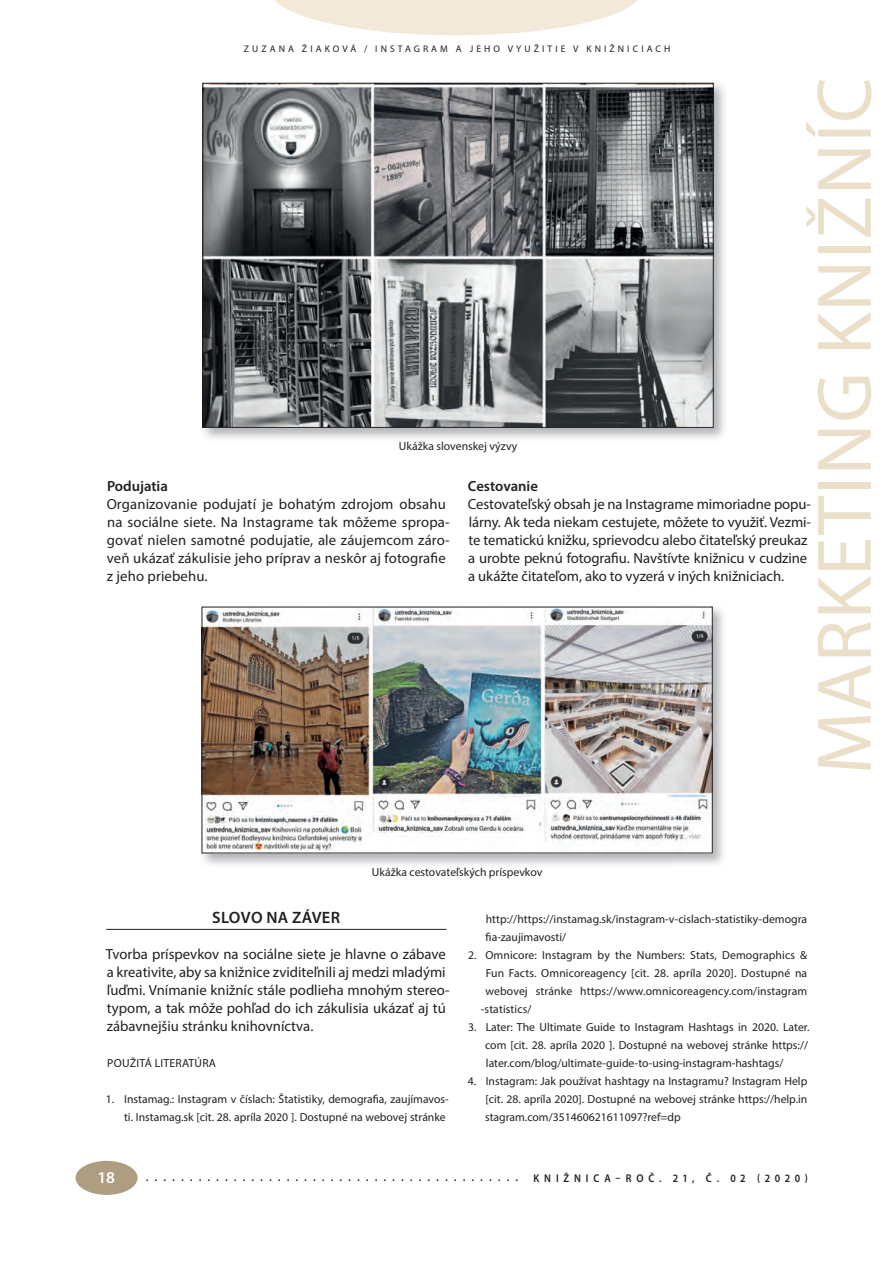
<style>
.page{position:relative;width:893px;height:1263px;background:#fff}
.page>*{position:absolute;margin:0;border:0;box-sizing:border-box;transform-origin:0 0}
.t1{font:78px "Myriad Pro";letter-spacing:.015em;color:#ecdfc9}
.t2{font:600 16.5px "Myriad Pro";letter-spacing:.02em;color:#231f20}
.t3{font:600 16.5px "Myriad Pro";color:#fff}
.t4{font:14.85px "Myriad Pro";color:#231f20;scale:.9 1}
.t5{font:14.7px/18px "Myriad Pro";color:#231f20}
.t6{font:600 14.7px "Myriad Pro";color:#231f20}
.t7{font:11.7px/18px "Myriad Pro";color:#231f20}
.t8{font:11.7px "Myriad Pro";letter-spacing:.02em;color:#231f20}
.t9{font:600 11.25px "Myriad Pro";letter-spacing:.485em;color:#231f20;scale:.9 1}
.t10{font:9.6px "Myriad Pro";letter-spacing:.32em;color:#231f20}
</style>
<div class="page">
<img style="left:275px;top:0;width:362px;height:36px">
<div style="left:76px;top:1161px;width:62px;height:34px;background:#ae9d81;border-radius:50%"></div>
<img style="left:202px;top:82px;width:523px;height:357px">
<img style="left:205px;top:85px;width:506px;height:341px">
<img style="left:201px;top:606px;width:523px;height:259px">
<img style="left:204px;top:609px;width:506px;height:242px">
<hr style="left:106px;top:929px;width:340px;height:1px;background:#231f20">
<p class="t10" style="left:244px;top:45px;width:428px">ZUZANA ŽIAKOVÁ / INSTAGRAM A JEHO VYUŽITIE V KNIŽNICIACH</p>
<h1 class="t1" style="left:815px;top:774px;width:698px;rotate:-90deg">MARKETING KNIŽNÍC</h1>
<p class="t7" style="left:399px;top:438px;width:120px">Ukážka slovenskej výzvy</p>
<p class="t6" style="left:107px;top:480px;width:62px">Podujatia</p>
<p class="t5" style="left:107px;top:496px;width:344px">Organizovanie podujatí je bohatým zdrojom obsahu na sociálne siete. Na Instagrame tak môžeme spropa&shy;govať nielen samotné podujatie, ale záujemcom záro&shy;veň ukázať zákulisie jeho príprav a neskôr aj fotografie z jeho priebehu.</p>
<p class="t6" style="left:468px;top:480px;width:71px">Cestovanie</p>
<p class="t5" style="left:468px;top:496px;width:345px">Cestovateľský obsah je na Instagrame mimoriadne popu&shy;lárny. Ak teda niekam cestujete, môžete to využiť. Vezmi&shy;te tematickú knižku, sprievodcu alebo čitateľský preukaz a urobte peknú fotografiu. Navštívte knižnicu v cudzine a ukážte čitateľom, ako to vyzerá v iných knižniciach.</p>
<p class="t7" style="left:372px;top:864px;width:172px">Ukážka cestovateľských príspevkov</p>
<h2 class="t2" style="left:212px;top:911px;width:130px">SLOVO NA ZÁVER</h2>
<p class="t5" style="left:106px;top:946px;width:345px">Tvorba príspevkov na sociálne siete je hlavne o zábave a kreativite, aby sa knižnice zviditeľnili aj medzi mladými ľuďmi. Vnímanie knižníc stále podlieha mnohým stereo&shy;typom, a tak môže pohľad do ich zákulisia ukázať aj tú zábavnejšiu stránku knihovníctva.</p>
<p class="t8" style="left:107px;top:1058px;width:110px">POUŽITÁ LITERATÚRA</p>
<p class="t7" style="left:106px;top:1091px;width:344px;text-align:right">1. Instamag.: Instagram v číslach: Štatistiky, demografia, zaujímavos&shy;ti. Instamag.sk [cit. 28. apríla 2020 ]. Dostupné na webovej stránke</p>
<p class="t7" style="left:486px;top:911px;width:323px">http://https://instamag.sk/instagram-v-cislach-statistiky-demogra fia-zaujimavosti/</p>
<p class="t7" style="left:468px;top:947px;width:341px">2. Omnicore: Instagram by the Numbers: Stats, Demographics &amp;</p>
<p class="t7" style="left:486px;top:965px;width:323px">Fun Facts. Omnicoreagency [cit. 28. apríla 2020]. Dostupné na</p>
<p class="t7" style="left:485px;top:983px;width:323px">webovej stránke https://www.omnicoreagency.com/instagram</p>
<p class="t7" style="left:481px;top:1001px;width:52px">-statistics/</p>
<p class="t7" style="left:485px;top:1019px;width:326px;text-indent:-17px">3. Later: The Ultimate Guide to Instagram Hashtags in 2020. Later. com [cit. 28. apríla 2020 ]. Dostupné na webovej stránke https:// later.com/blog/ultimate-guide-to-using-instagram-hashtags/</p>
<p class="t7" style="left:485px;top:1073px;width:324px;text-align:justify;text-indent:-17px">4. Instagram: Jak používat hashtagy na Instagramu? Instagram Help [cit. 28. apríla 2020]. Dostupné na webovej stránke https://help.in stagram.com/351460621611097?ref=dp</p>
<h2 class="t3" style="left:97px;top:1172px;width:19px">18</h2>
<p class="t4" style="left:146px;top:1170px;width:415px">...........................................</p>
<p class="t9" style="left:533px;top:1174px;width:306px">KNIŽNICA–ROČ. 21, Č. 02 (2020)</p>
</div>
